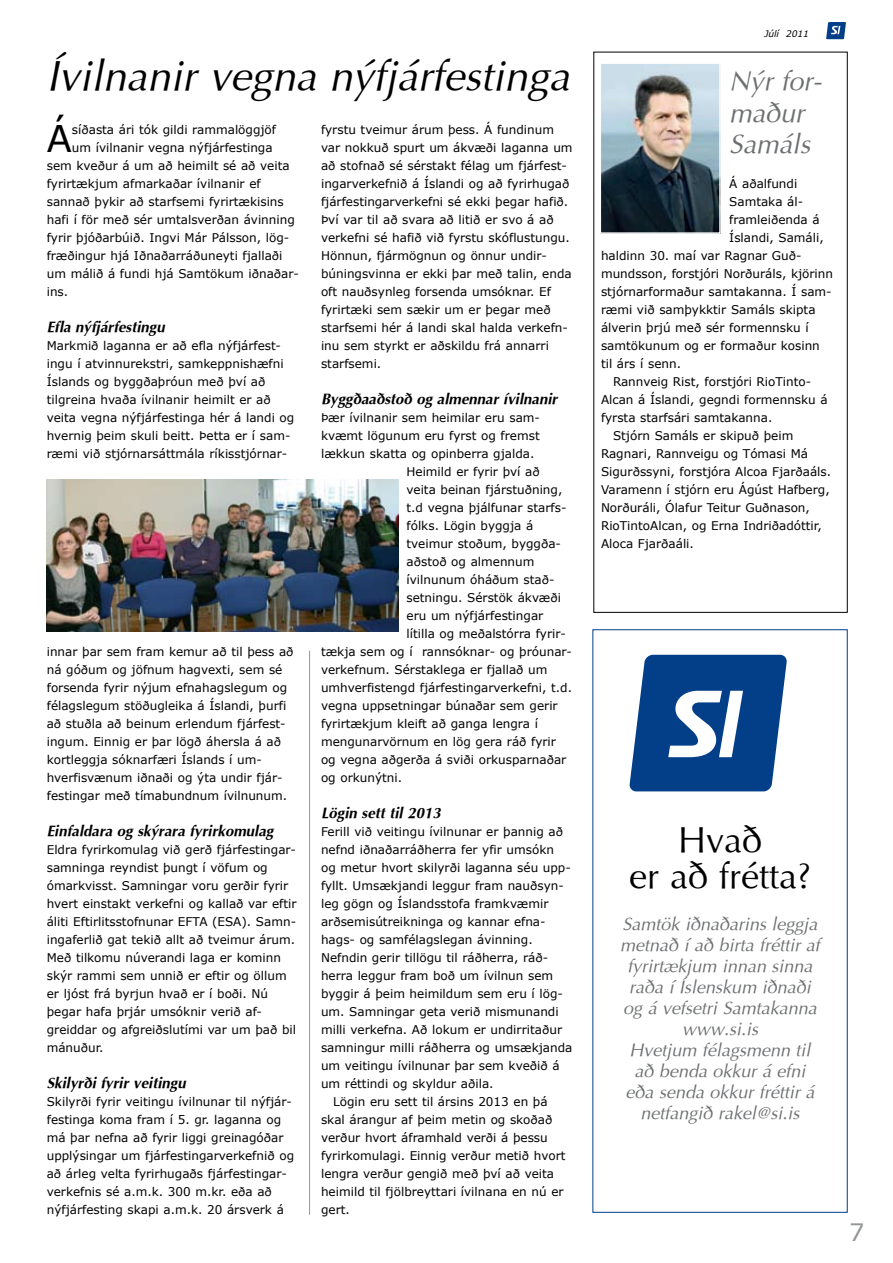
<style>
.page{position:relative;width:893px;height:1263px;background:#fff}
.page>*{position:absolute;margin:0;border:0;box-sizing:border-box;transform-origin:0 0}
.t1{font:italic 42px "Optima";color:#000}
.t2{font:36.75px "Verdana";color:#000}
.t3{font:36px/36px "Optima";color:#000;text-align:center}
.t4{font:italic 27px/31.5px "Optima";color:#6d6f71}
.t5{font:24px "Verdana";color:#939597}
.t6{font:italic 18px/21px "Optima";color:#6d6f71;text-align:center}
.t7{font:italic 700 15px "Optima";color:#000}
.t8{font:12px/18px "Verdana";color:#000}
.t9{font:italic 9px "Verdana";color:#000}
</style>
<div class="page">
<svg style="left:826px;top:22px;width:20px;height:17px"></svg>
<hr style="left:309px;top:651px;width:1px;height:564px;background:#939597">
<img style="left:603px;top:65px;width:115px;height:166px">
<div style="left:600px;top:62px;width:121px;height:172px;border:2px solid #fff"></div>
<img style="left:47px;top:480px;width:351px;height:151px">
<div style="left:592px;top:629px;width:256px;height:584px;border:1px solid #003e88"></div>
<svg style="left:629px;top:654px;width:158px;height:138px"></svg>
<h1 class="t1" style="left:47px;top:51px;width:524px">Ívilnanir vegna nýfjárfestinga</h1>
<h2 class="t2" style="left:47px;top:115px;width:27px">Á</h2>
<p class="t8" style="left:72px;top:120px;width:206px">síðasta ári tók gildi rammalöggjöf</p>
<p class="t8" style="left:72px;top:138px;width:202px">um ívilnanir vegna nýfjárfestinga</p>
<p class="t8" style="left:47px;top:156px;width:244px">sem kveður á um að heimilt sé að veita</p>
<p class="t8" style="left:47px;top:174px;width:215px">fyrirtækjum afmarkaðar ívilnanir ef</p>
<p class="t8" style="left:47px;top:192px;width:239px">sannað þykir að starfsemi fyrirtækisins</p>
<p class="t8" style="left:47px;top:210px;width:250px">hafi í för með sér umtalsverðan ávinning</p>
<p class="t8" style="left:47px;top:228px;width:244px">fyrir þjóðarbúið. Ingvi Már Pálsson, lög-</p>
<p class="t8" style="left:47px;top:246px;width:237px">fræðingur hjá Iðnaðarráðuneyti fjallaði</p>
<p class="t8" style="left:47px;top:264px;width:254px">um málið á fundi hjá Samtökum iðnaðar-</p>
<p class="t8" style="left:47px;top:282px;width:23px">ins.</p>
<p class="t7" style="left:47px;top:318px;width:119px">Efla nýfjárfestingu</p>
<p class="t8" style="left:47px;top:336px;width:249px">Markmið laganna er að efla nýfjárfest&shy;ingu í atvinnurekstri, samkeppnishæfni Íslands og byggðaþróun með því að tilgreina hvaða ívilnanir heimilt er að veita vegna nýfjárfestinga hér á landi og hvernig þeim skuli beitt. Þetta er í sam&shy;ræmi við stjórnarsáttmála ríkisstjórnar-</p>
<p class="t8" style="left:47px;top:642px;width:248px">innar þar sem fram kemur að til þess að ná góðum og jöfnum hagvexti, sem sé forsenda fyrir nýjum efnahagslegum og félagslegum stöðugleika á Íslandi, þurfi að stuðla að beinum erlendum fjárfest&shy;ingum. Einnig er þar lögð áhersla á að kortleggja sóknarfæri Íslands í um&shy;hverfisvænum iðnaði og ýta undir fjár&shy;festingar með tímabundnum ívilnunum.</p>
<p class="t7" style="left:47px;top:822px;width:228px">Einfaldara og skýrara fyrirkomulag</p>
<p class="t8" style="left:47px;top:840px;width:251px">Eldra fyrirkomulag við gerð fjárfestingar&shy;samninga reyndist þungt í vöfum og ómarkvisst. Samningar voru gerðir fyrir hvert einstakt verkefni og kallað var eftir áliti Eftirlitsstofnunar EFTA (ESA). Samn&shy;ingaferlið gat tekið allt að tveimur árum.<br>Með tilkomu núverandi laga er kominn skýr rammi sem unnið er eftir og öllum er ljóst frá byrjun hvað er í boði. Nú þegar hafa þrjár umsóknir verið af&shy;greiddar og afgreiðslutími var um það bil mánuður.</p>
<p class="t7" style="left:47px;top:1074px;width:140px">Skilyrði fyrir veitingu</p>
<p class="t8" style="left:47px;top:1092px;width:249px">Skilyrði fyrir veitingu ívilnunar til nýfjár&shy;festinga koma fram í 5. gr. laganna og má þar nefna að fyrir liggi greinagóðar upplýsingar um fjárfestingarverkefnið og að árleg velta fyrirhugaðs fjárfestingar&shy;verkefnis sé a.m.k. 300 m.kr. eða að nýfjárfesting skapi a.m.k. 20 ársverk á</p>
<p class="t8" style="left:321px;top:120px;width:253px">fyrstu tveimur árum þess. Á fundinum var nokkuð spurt um ákvæði laganna um að stofnað sé sérstakt félag um fjárfest&shy;ingarverkefnið á Íslandi og að fyrirhugað fjárfestingarverkefni sé ekki þegar hafið.<br>Því var til að svara að litið er svo á að verkefni sé hafið við fyrstu skóflustungu.<br>Hönnun, fjármögnun og önnur undir&shy;búningsvinna er ekki þar með talin, enda oft nauðsynleg forsenda umsóknar. Ef fyrirtæki sem sækir um er þegar með starfsemi hér á landi skal halda verkefn&shy;inu sem styrkt er aðskildu frá annarri starfsemi.</p>
<p class="t7" style="left:321px;top:390px;width:238px">Byggðaaðstoð og almennar ívilnanir</p>
<p class="t8" style="left:321px;top:408px;width:220px">Þær ívilnanir sem heimilar eru sam-</p>
<p class="t8" style="left:321px;top:426px;width:220px">kvæmt lögunum eru fyrst og fremst</p>
<p class="t8" style="left:321px;top:444px;width:215px">lækkun skatta og opinberra gjalda.</p>
<p class="t8" style="left:406px;top:462px;width:135px">Heimild er fyrir því að</p>
<p class="t8" style="left:406px;top:480px;width:157px">veita beinan fjárstuðning,</p>
<p class="t8" style="left:406px;top:498px;width:161px">t.d vegna þjálfunar starfs-</p>
<p class="t8" style="left:406px;top:516px;width:128px">fólks. Lögin byggja á</p>
<p class="t8" style="left:406px;top:534px;width:156px">tveimur stoðum, byggða-</p>
<p class="t8" style="left:406px;top:552px;width:129px">aðstoð og almennum</p>
<p class="t8" style="left:406px;top:570px;width:149px">ívilnunum óháðum stað-</p>
<p class="t8" style="left:406px;top:588px;width:156px">setningu. Sérstök ákvæði</p>
<p class="t8" style="left:406px;top:606px;width:138px">eru um nýfjárfestingar</p>
<p class="t8" style="left:406px;top:624px;width:161px">lítilla og meðalstórra fyrir-</p>
<p class="t8" style="left:321px;top:642px;width:252px">tækja sem og í rannsóknar- og þróunar-</p>
<p class="t8" style="left:321px;top:660px;width:228px">verkefnum. Sérstaklega er fjallað um</p>
<p class="t8" style="left:321px;top:678px;width:252px">umhverfistengd fjárfestingarverkefni, t.d.</p>
<p class="t8" style="left:321px;top:696px;width:238px">vegna uppsetningar búnaðar sem gerir</p>
<p class="t8" style="left:321px;top:714px;width:218px">fyrirtækjum kleift að ganga lengra í</p>
<p class="t8" style="left:321px;top:732px;width:236px">mengunarvörnum en lög gera ráð fyrir</p>
<p class="t8" style="left:321px;top:750px;width:247px">og vegna aðgerða á sviði orkusparnaðar</p>
<p class="t8" style="left:321px;top:768px;width:83px">og orkunýtni.</p>
<p class="t7" style="left:321px;top:804px;width:121px">Lögin sett til 2013</p>
<p class="t8" style="left:321px;top:822px;width:244px">Ferill við veitingu ívilnunar er þannig að</p>
<p class="t8" style="left:321px;top:840px;width:235px">nefnd iðnaðarráðherra fer yfir umsókn</p>
<p class="t8" style="left:321px;top:858px;width:251px">og metur hvort skilyrði laganna séu upp-</p>
<p class="t8" style="left:321px;top:876px;width:244px">fyllt. Umsækjandi leggur fram nauðsyn-</p>
<p class="t8" style="left:321px;top:894px;width:229px">leg gögn og Íslandsstofa framkvæmir</p>
<p class="t8" style="left:321px;top:912px;width:226px">arðsemisútreikninga og kannar efna-</p>
<p class="t8" style="left:321px;top:930px;width:213px">hags- og samfélagslegan ávinning.</p>
<p class="t8" style="left:321px;top:948px;width:229px">Nefndin gerir tillögu til ráðherra, ráð-</p>
<p class="t8" style="left:321px;top:966px;width:234px">herra leggur fram boð um ívilnun sem</p>
<p class="t8" style="left:321px;top:984px;width:243px">byggir á þeim heimildum sem eru í lög-</p>
<p class="t8" style="left:321px;top:1002px;width:239px">um. Samningar geta verið mismunandi</p>
<p class="t8" style="left:321px;top:1020px;width:243px">milli verkefna. Að lokum er undirritaður</p>
<p class="t8" style="left:321px;top:1038px;width:253px">samningur milli ráðherra og umsækjanda</p>
<p class="t8" style="left:321px;top:1056px;width:240px">um veitingu ívilnunar þar sem kveðið á</p>
<p class="t8" style="left:321px;top:1074px;width:174px">um réttindi og skyldur aðila.</p>
<p class="t8" style="left:333px;top:1092px;width:216px">Lögin eru sett til ársins 2013 en þá</p>
<p class="t8" style="left:321px;top:1110px;width:233px">skal árangur af þeim metin og skoðað</p>
<p class="t8" style="left:321px;top:1128px;width:228px">verður hvort áframhald verði á þessu</p>
<p class="t8" style="left:321px;top:1146px;width:246px">fyrirkomulagi. Einnig verður metið hvort</p>
<p class="t8" style="left:321px;top:1164px;width:235px">lengra verður gengið með því að veita</p>
<p class="t8" style="left:321px;top:1182px;width:244px">heimild til fjölbreyttari ívilnana en nú er</p>
<p class="t8" style="left:321px;top:1200px;width:30px">gert.</p>
<p class="t9" style="left:764px;top:28px;width:46px">Júlí 2011</p>
<h3 class="t4" style="left:729px;top:66px;width:94px">Nýr for&shy;maður<br>Samáls</h3>
<p class="t8" style="left:729px;top:174px;width:70px">Á aðalfundi</p>
<p class="t8" style="left:729px;top:192px;width:75px">Samtaka ál-</p>
<p class="t8" style="left:729px;top:210px;width:92px">framleiðenda á</p>
<p class="t8" style="left:729px;top:228px;width:96px">Íslandi, Samáli,</p>
<p class="t8" style="left:601px;top:246px;width:202px">haldinn 30. maí var Ragnar Guð-</p>
<p class="t8" style="left:601px;top:264px;width:234px">mundsson, forstjóri Norðuráls, kjörinn</p>
<p class="t8" style="left:601px;top:282px;width:232px">stjórnarformaður samtakanna. Í sam-</p>
<p class="t8" style="left:601px;top:300px;width:216px">ræmi við samþykktir Samáls skipta</p>
<p class="t8" style="left:601px;top:318px;width:209px">álverin þrjú með sér formennsku í</p>
<p class="t8" style="left:601px;top:336px;width:220px">samtökunum og er formaður kosinn</p>
<p class="t8" style="left:601px;top:354px;width:82px">til árs í senn.</p>
<p class="t8" style="left:613px;top:372px;width:200px">Rannveig Rist, forstjóri RioTinto-</p>
<p class="t8" style="left:601px;top:390px;width:228px">Alcan á Íslandi, gegndi formennsku á</p>
<p class="t8" style="left:601px;top:408px;width:173px">fyrsta starfsári samtakanna.</p>
<p class="t8" style="left:613px;top:426px;width:182px">Stjórn Samáls er skipuð þeim</p>
<p class="t8" style="left:601px;top:444px;width:209px">Ragnari, Rannveigu og Tómasi Má</p>
<p class="t8" style="left:601px;top:462px;width:232px">Sigurðssyni, forstjóra Alcoa Fjarðaáls.</p>
<p class="t8" style="left:601px;top:480px;width:230px">Varamenn í stjórn eru Ágúst Hafberg,</p>
<p class="t8" style="left:601px;top:498px;width:210px">Norðuráli, Ólafur Teitur Guðnason,</p>
<p class="t8" style="left:601px;top:516px;width:222px">RioTintoAlcan, og Erna Indriðadóttir,</p>
<p class="t8" style="left:601px;top:534px;width:94px">Aloca Fjarðaáli.</p>
<h3 class="t3" style="left:629px;top:822px;width:184px">Hvað<br>er að frétta?</h3>
<h3 class="t6" style="left:620px;top:913px;width:201px">Samtök iðnaðarins leggja metnað í að birta fréttir af fyrirtækjum innan sinna raða í Íslenskum iðnaði og á vefsetri Samtakanna www.si.is<br>Hvetjum félagsmenn til að benda okkur á efni eða senda okkur fréttir á netfangið rakel@si.is</h3>
<h3 class="t5" style="left:849px;top:1217px;width:17px">7</h3>
</div>
